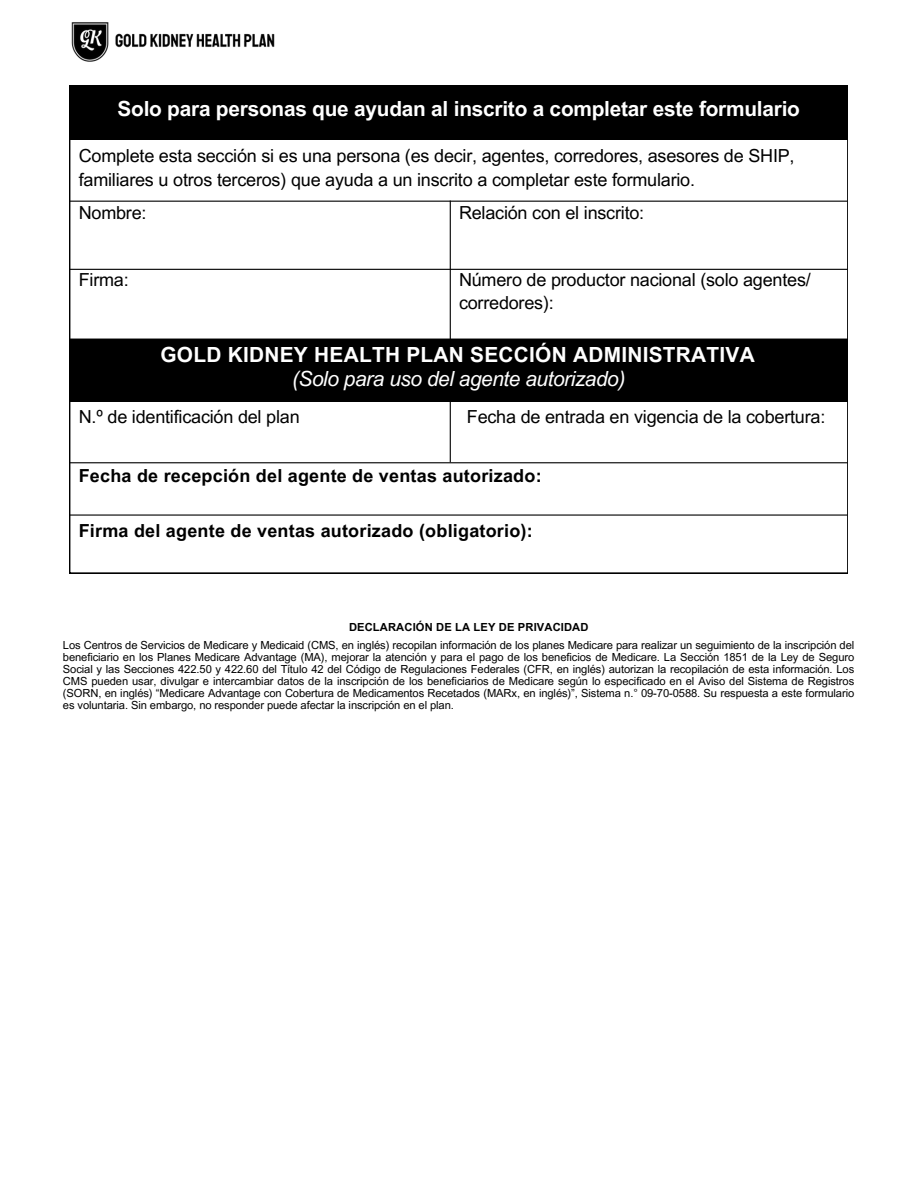
<style>
.page{position:relative;width:918px;height:1188px;background:#fff}
.page>*{position:absolute;margin:0;border:0;box-sizing:border-box;transform-origin:0 0}
.t1{font:700 20.85px "Arial MT Pro";letter-spacing:-.01em;color:#fff}
.t2{font:700 20.85px "Arial MT Pro";letter-spacing:.01em;color:#fff}
.t3{font:italic 20.85px "Arial MT Pro";letter-spacing:-.02em;color:#fff}
.t4{font:18px/23.7px "Arial MT Pro";letter-spacing:-.01em;color:#000}
.t5{font:700 18px "Arial MT Pro";letter-spacing:.01em;color:#000}
.t6{font:11.1px/12.1px "Arial MT Pro";letter-spacing:-.01em;color:#000;text-align:justify}
.t7{font:700 11.1px "Arial MT Pro";letter-spacing:.01em;color:#000}
</style>
<div class="page">
<img style="left:71px;top:22px;width:204px;height:40px">
<svg style="left:69px;top:140px;width:779px;height:433px"></svg>
<hr style="left:450px;top:201px;width:1px;height:261px;background:#000">
<div style="left:70px;top:340px;width:778px;height:62px;background:#000"></div>
<div style="left:69px;top:85px;width:779px;height:55px;background:#000"></div>
<hr style="left:69px;top:201px;width:779px;height:1px;background:#000">
<hr style="left:69px;top:269px;width:779px;height:1px;background:#000">
<hr style="left:69px;top:339px;width:779px;height:1px;background:#000">
<hr style="left:69px;top:462px;width:779px;height:1px;background:#000">
<hr style="left:69px;top:514px;width:779px;height:2px;background:#000">
<h6 class="t1" style="left:118px;top:101px;width:684px">Solo para personas que ayudan al inscrito a completar este formulario</h6>
<h5 class="t4" style="left:79px;top:146px;width:717px">Complete esta sección si es una persona (es decir, agentes, corredores, asesores de SHIP, familiares u otros terceros) que ayuda a un inscrito a completar este formulario.</h5>
<h5 class="t4" style="left:79px;top:203px;width:69px">Nombre:</h5>
<h5 class="t4" style="left:459px;top:203px;width:187px">Relación con el inscrito:</h5>
<h5 class="t4" style="left:79px;top:270px;width:52px">Firma:</h5>
<h4 class="t4" style="left:459px;top:270px;width:353px">Número de productor nacional (solo agentes/ corredores):</h4>
<h3 class="t2" style="left:160px;top:347px;width:596px">GOLD KIDNEY HEALTH PLAN SECCIÓN ADMINISTRATIVA</h3>
<p class="t3" style="left:292px;top:371px;width:335px">(Solo para uso del agente autorizado)</p>
<h2 class="t4" style="left:79px;top:407px;width:222px">N.º de identificación del plan</h2>
<h5 class="t4" style="left:467px;top:407px;width:360px">Fecha de entrada en vigencia de la cobertura:</h5>
<h5 class="t5" style="left:79px;top:469px;width:464px">Fecha de recepción del agente de ventas autorizado:</h5>
<h1 class="t5" style="left:79px;top:523px;width:456px">Firma del agente de ventas autorizado (obligatorio):</h1>
<h5 class="t7" style="left:349px;top:623px;width:241px">DECLARACIÓN DE LA LEY DE PRIVACIDAD</h5>
<h4 class="t6" style="left:63px;top:640px;width:793px">Los Centros de Servicios de Medicare y Medicaid (CMS, en inglés) recopilan información de los planes Medicare para realizar un seguimiento de la inscripción del beneficiario en los Planes Medicare Advantage (MA), mejorar la atención y para el pago de los beneficios de Medicare. La Sección 1851 de la Ley de Seguro Social y las Secciones 422.50 y 422.60 del Título 42 del Código de Regulaciones Federales (CFR, en inglés) autorizan la recopilación de esta información. Los CMS pueden usar, divulgar e intercambiar datos de la inscripción de los beneficiarios de Medicare según lo especificado en el Aviso del Sistema de Registros (SORN, en inglés) “Medicare Advantage con Cobertura de Medicamentos Recetados (MARx, en inglés)”, Sistema n.° 09-70-0588. Su respuesta a este formulario es voluntaria. Sin embargo, no responder puede afectar la inscripción en el plan.</h4>
</div>
